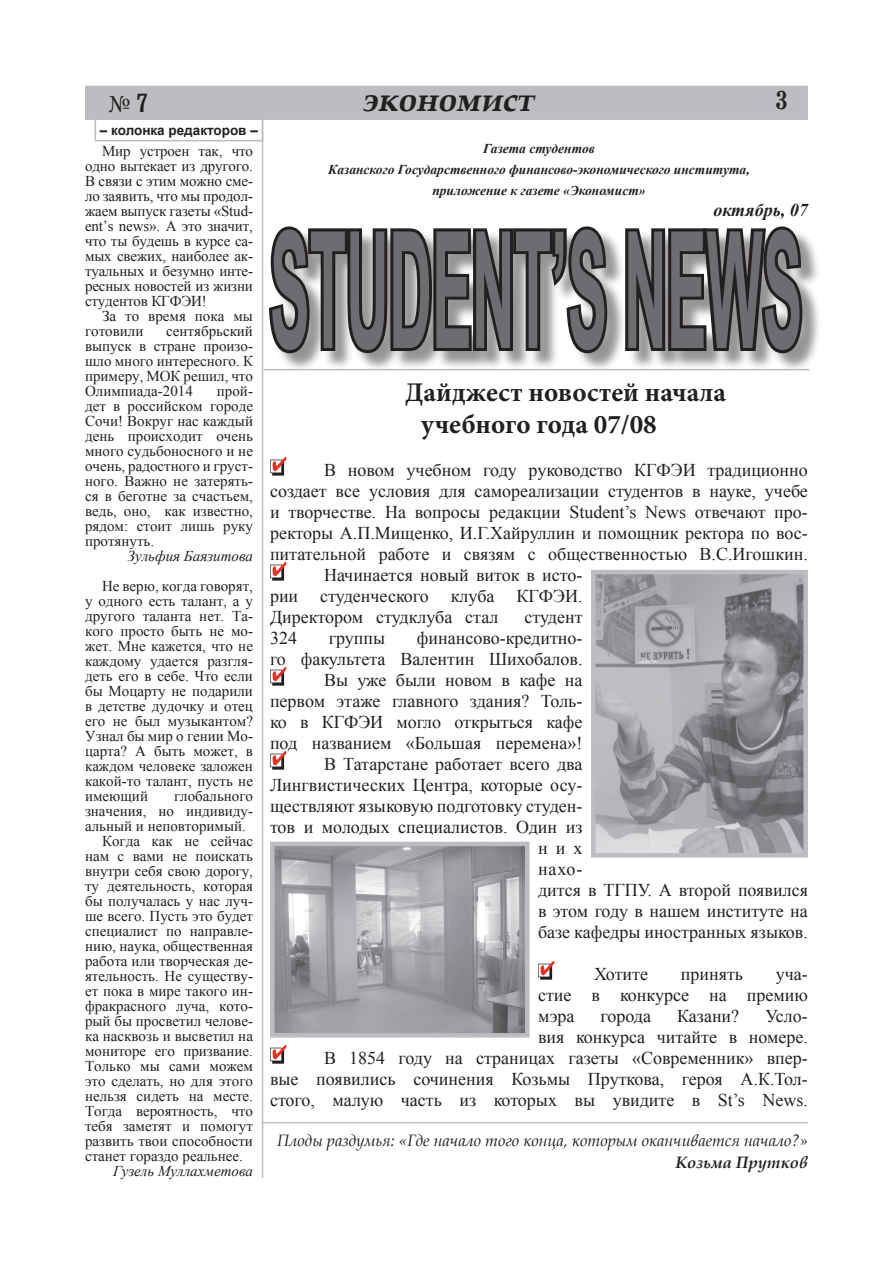
<style>
.page{position:relative;width:893px;height:1263px;background:#fff}
.page>*{position:absolute;margin:0;border:0;box-sizing:border-box;transform-origin:0 0}
.t1{font:700 162.75px "Arial";color:#6c6d70;scale:.37 1}
.t2{font:italic 700 33px "Book Antiqua";color:#231f20}
.t3{font:700 27px/32.4px "Minion Pro";color:#231f20}
.t4{font:25.5px "Minion Pro";color:#231f20}
.t5{font:25.5px "Bruskovaya Plain";color:#231f20}
.t6{font:18px/21px "Times New Roman";color:#231f20;text-align:justify}
.t7{font:italic 700 18px "Times New Roman";color:#231f20}
.t8{font:italic 16.5px "Book Antiqua";color:#231f20}
.t9{font:italic 700 16.5px "Book Antiqua";color:#231f20}
.t10{font:15px/15px "Times New Roman";color:#231f20;text-align:justify}
.t11{font:italic 15px "Times New Roman";color:#231f20}
.t12{font:italic 700 13.5px/21px "Times New Roman";color:#231f20;text-align:center}
.t13{font:700 13.5px "Arial";color:#231f20}
.s1{font-family:"Bruskovaya Plain"}
</style>
<div class="page">
<div style="left:85px;top:85px;width:723px;height:36px;background:#bcbdc0"></div>
<div style="left:270px;top:227px;width:553px;height:146px;background:#231f20;opacity:.48"></div>
<svg style="left:269px;top:226px;width:342px;height:138px"></svg>
<svg style="left:622px;top:226px;width:184px;height:147px"></svg>
<hr style="left:262px;top:119px;width:1px;height:1059px;background:#bcbdc0">
<hr style="left:264px;top:369px;width:545px;height:1px;background:#bcbdc0">
<div style="left:95px;top:118px;width:168px;height:23px;border:2px solid #bcbdc0"></div>
<svg style="left:270px;top:457px;width:16px;height:19px"></svg>
<svg style="left:270px;top:562px;width:16px;height:19px"></svg>
<svg style="left:270px;top:667px;width:16px;height:19px"></svg>
<svg style="left:270px;top:751px;width:16px;height:19px"></svg>
<svg style="left:538px;top:961px;width:16px;height:19px"></svg>
<svg style="left:270px;top:1045px;width:16px;height:19px"></svg>
<img style="left:596px;top:575px;width:207px;height:277px">
<div style="left:591px;top:570px;width:217px;height:287px;border:4px solid #bcbdc0"></div>
<img style="left:275px;top:847px;width:250px;height:185px">
<div style="left:270px;top:842px;width:260px;height:195px;border:4px solid #bcbdc0"></div>
<hr style="left:262px;top:1122px;width:546px;height:1px;background:#bcbdc0">
<h3 class="t4" style="left:108px;top:89px;width:41px">№ <span class="s1">7</span></h3>
<h2 class="t2" style="left:362px;top:77px;width:181px">экономист</h2>
<h3 class="t5" style="left:775px;top:87px;width:14px">3</h3>
<p class="t12" style="left:328px;top:137px;width:423px">Газета студентов<br>Казанского Государственного финансово-экономического института, приложение к газете «Экономист»</p>
<p class="t7" style="left:713px;top:197px;width:96px">октябрь, 07</p>
<h1 class="t1" style="left:270px;top:184px;width:1440px">STUDENT’S NEWS</h1>
<p class="t13" style="left:100px;top:121px;width:159px">– колонка редакторов –</p>
<p class="t10" style="left:85px;top:143px;width:169px;text-indent:17px">Мир устроен так, что одно вытекает из другого.<br>В связи с этим можно сме&shy;ло заявить, что мы продол&shy;жаем выпуск газеты «Stud&shy;ent’s news». А это значит, что ты будешь в курсе са&shy;мых свежих, наиболее ак&shy;туальных и безумно инте&shy;ресных новостей из жизни студентов КГФЭИ!</p>
<p class="t10" style="left:85px;top:308px;width:169px;text-indent:17px">За то время пока мы готовили</p>
<p class="t10" style="left:85px;top:323px;width:169px;text-indent:81px">сентябрьский выпуск в стране произо&shy;шло много интересного. К примеру, МОК решил, что Олимпиада-2014</p>
<h3 class="t3" style="left:421px;top:377px;width:306px;text-indent:-16px">Дайджест новостей начала учебного года 07/08</h3>
<p class="t6" style="left:324px;top:459px;width:485px">В новом учебном году руководство КГФЭИ традиционно</p>
<p class="t6" style="left:270px;top:480px;width:539px">создает все условия для самореализации студентов в науке, учебе</p>
<p class="t6" style="left:270px;top:501px;width:539px">и творчестве. На вопросы редакции Student’s News отвечают про-</p>
<p class="t6" style="left:270px;top:522px;width:539px">ректоры А.П.Мищенко, И.Г.Хайруллин и помощник ректора по вос-</p>
<p class="t6" style="left:270px;top:543px;width:539px">питательной работе и связям с общественностью В.С.Игошкин.</p>
<p class="t6" style="left:324px;top:564px;width:260px">Начинается новый виток в исто-</p>
<p class="t6" style="left:270px;top:585px;width:314px">рии студенческого клуба КГФЭИ.</p>
<p class="t6" style="left:270px;top:606px;width:230px">Директором студклуба стал</p>
<p class="t6" style="left:524px;top:606px;width:60px">студент</p>
<p class="t6" style="left:270px;top:627px;width:28px">324</p>
<p class="t6" style="left:329px;top:627px;width:58px">группы</p>
<p class="t6" style="left:417px;top:627px;width:167px">финансово-кредитно-</p>
<p class="t6" style="left:270px;top:648px;width:314px">го факультета Валентин Шихобалов.</p>
<p class="t6" style="left:324px;top:669px;width:260px">Вы уже были новом в кафе на</p>
<p class="t6" style="left:270px;top:690px;width:314px">первом этаже главного здания? Толь-</p>
<p class="t6" style="left:270px;top:711px;width:314px">ко в КГФЭИ могло открыться кафе</p>
<p class="t6" style="left:270px;top:732px;width:314px">под названием «Большая перемена»!</p>
<p class="t6" style="left:324px;top:753px;width:260px">В Татарстане работает всего два</p>
<p class="t6" style="left:270px;top:774px;width:314px">Лингвистических Центра, которые осу-</p>
<p class="t6" style="left:270px;top:795px;width:314px">ществляют языковую подготовку студен-</p>
<p class="t6" style="left:270px;top:816px;width:314px">тов и молодых специалистов. Один из</p>
<p class="t6" style="left:538px;top:837px;width:46px">них</p>
<p class="t6" style="left:538px;top:858px;width:46px">нахо-</p>
<p class="t6" style="left:538px;top:879px;width:271px">дится в ТГПУ. А второй появился</p>
<p class="t6" style="left:538px;top:900px;width:271px">в этом году в нашем институте на</p>
<p class="t6" style="left:538px;top:921px;width:271px">базе кафедры иностранных языков.</p>
<p class="t6" style="left:594px;top:963px;width:55px">Хотите</p>
<p class="t6" style="left:681px;top:963px;width:64px">принять</p>
<p class="t10" style="left:85px;top:383px;width:169px;text-indent:132px">прой&shy;дет в российском городе Сочи! Вокруг нас каждый день происходит очень много судьбоносного и не очень, радостного и груст&shy;ного. Важно не затерять&shy;ся в беготне за счастьем, ведь, оно, как известно, рядом: стоит лишь руку протянуть.</p>
<p class="t11" style="left:128px;top:545px;width:127px">Зульфия Баязитова</p>
<p class="t10" style="left:85px;top:578px;width:169px;text-indent:17px">Не верю, когда говорят, у одного есть талант, а у другого таланта нет. Та&shy;кого просто быть не мо&shy;жет. Мне кажется, что не каждому удается разгля&shy;деть его в себе. Что если бы Моцарту не подарили в детстве дудочку и отец его не был музыкантом?<br>Узнал бы мир о гении Мо&shy;царта? А быть может, в каждом человеке заложен какой-то талант, пусть не имеющий</p>
<p class="t10" style="left:174px;top:788px;width:80px">глобального</p>
<p class="t10" style="left:85px;top:803px;width:169px">значения, но индивиду-</p>
<p class="t10" style="left:85px;top:818px;width:162px">альный и неповторимый.</p>
<p class="t10" style="left:102px;top:833px;width:152px">Когда как не сейчас</p>
<p class="t10" style="left:85px;top:848px;width:169px">нам с вами не поискать</p>
<p class="t10" style="left:85px;top:863px;width:169px">внутри себя свою дорогу,</p>
<p class="t10" style="left:85px;top:878px;width:169px">ту деятельность, которая</p>
<p class="t10" style="left:85px;top:893px;width:169px">бы получалась у нас луч-</p>
<p class="t10" style="left:85px;top:908px;width:169px">ше всего. Пусть это будет</p>
<p class="t10" style="left:85px;top:923px;width:169px">специалист по направле-</p>
<p class="t10" style="left:85px;top:938px;width:169px">нию, наука, общественная</p>
<p class="t10" style="left:85px;top:953px;width:169px">работа или творческая де-</p>
<p class="t10" style="left:85px;top:968px;width:169px">ятельность. Не существу-</p>
<p class="t10" style="left:85px;top:983px;width:169px">ет пока в мире такого ин-</p>
<p class="t10" style="left:85px;top:998px;width:169px">фракрасного луча, кото-</p>
<p class="t10" style="left:85px;top:1013px;width:169px">рый бы просветил челове-</p>
<p class="t10" style="left:85px;top:1028px;width:169px">ка насквозь и высветил на</p>
<p class="t10" style="left:85px;top:1043px;width:169px">мониторе его призвание.</p>
<p class="t10" style="left:85px;top:1058px;width:169px">Только мы сами можем</p>
<p class="t10" style="left:85px;top:1073px;width:169px">это сделать, но для этого</p>
<p class="t10" style="left:85px;top:1088px;width:169px">нельзя сидеть на месте.</p>
<p class="t10" style="left:85px;top:1103px;width:169px">Тогда вероятность, что</p>
<p class="t10" style="left:85px;top:1118px;width:169px">тебя заметят и помогут</p>
<p class="t10" style="left:85px;top:1133px;width:169px">развить твои способности</p>
<p class="t10" style="left:85px;top:1148px;width:159px">станет гораздо реальнее.</p>
<p class="t11" style="left:113px;top:1160px;width:141px">Гузель Муллахметова</p>
<p class="t6" style="left:538px;top:963px;width:271px;text-indent:238px">уча&shy;стие в конкурсе на премию мэра</p>
<p class="t6" style="left:600px;top:1005px;width:52px">города</p>
<p class="t6" style="left:677px;top:1005px;width:64px">Казани?</p>
<p class="t6" style="left:270px;top:1005px;width:539px;text-align:right">Усло-<br>вия конкурса читайте в номере.<br>В 1854 году на страницах газеты «Современник» впер-<br>вые появились сочинения Козьмы Пруткова, героя А.К.Тол&shy;стого, малую часть из которых вы увидите в St’s News.</p>
<p class="t8" style="left:277px;top:1129px;width:532px">Плоды раздумья: «Где начало того конца, которым оканчивается начало?»</p>
<p class="t9" style="left:675px;top:1150px;width:134px">Козьма Прутков</p>
</div>
